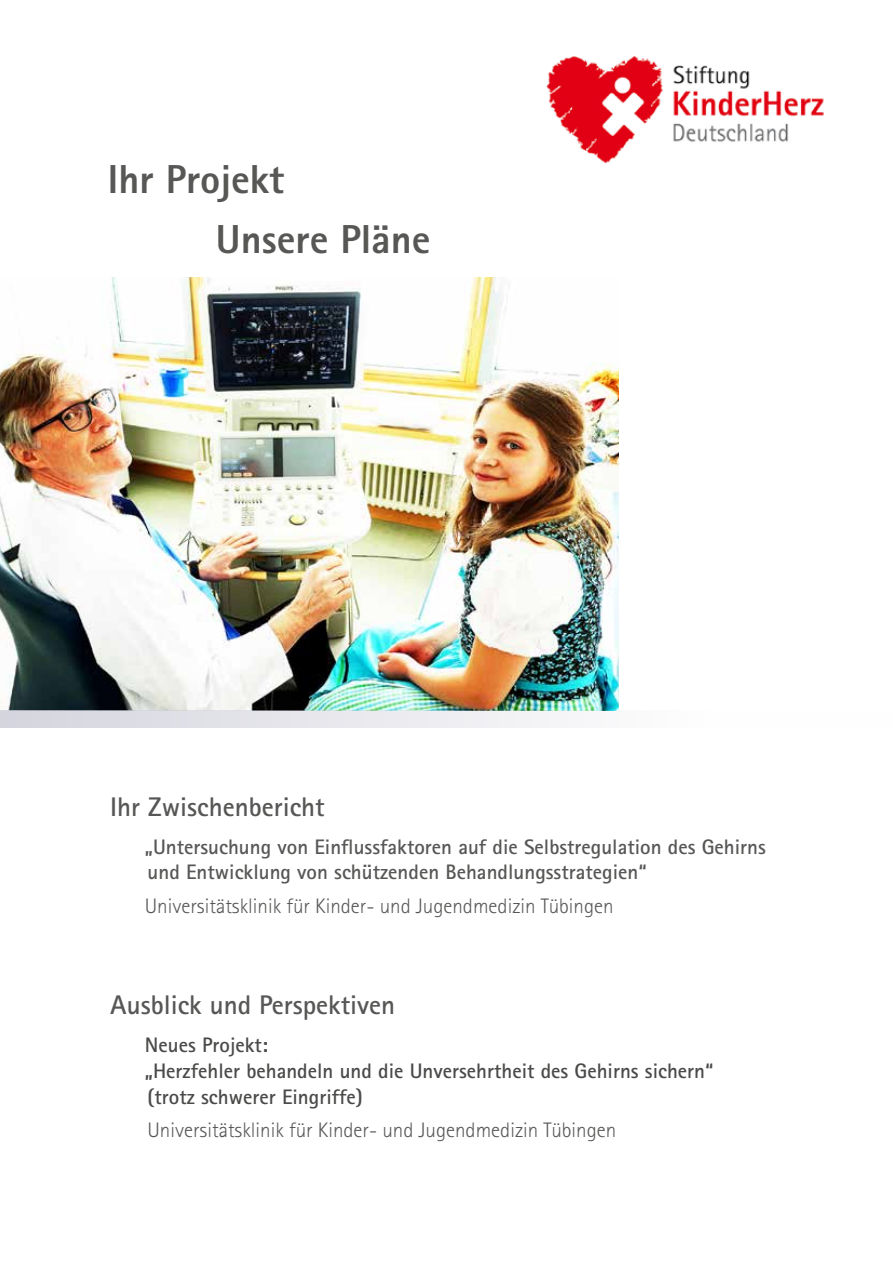
<style>
.page{position:relative;width:893px;height:1263px;background:#fff}
.page>*{position:absolute;margin:0;border:0;box-sizing:border-box;transform-origin:0 0}
.t1{font:800 40.5px/60.4px "Rotis Sans Serif Std";color:#575756}
.t2{font:700 27px "Rotis Sans Serif Std";color:#575756}
.t3{font:700 21px/25.2px "Rotis Sans Serif Std";color:#575756}
.t4{font:300 21px "Rotis Sans Serif Std";color:#575756}
.t5{font:700 21px/26px "Rotis Sans Serif Std";color:#4a4a49}
</style>
<div class="page">
<img style="left:0;top:278px;width:619px;height:433px">
<img style="left:546px;top:56px;width:278px;height:108px">
<div style="left:0;top:711px;width:893px;height:17px;background:linear-gradient(to right,#d6d6e0,#fff)"></div>
<h1 class="t1" style="left:216px;top:148px;width:216px;text-indent:-108px">Ihr Projekt<br>Unsere Pläne</h1>
<p class="t2" style="left:110px;top:790px;width:216px">Ihr Zwischenbericht</p>
<p class="t3" style="left:145px;top:834px;width:622px">„Untersuchung von Einflussfaktoren auf die Selbstregulation des Gehirns und Entwicklung von schützenden Behandlungsstrategien“</p>
<p class="t4" style="left:145px;top:894px;width:470px">Universitätsklinik für Kinder- und Jugendmedizin Tübingen</p>
<p class="t2" style="left:110px;top:987px;width:286px">Ausblick und Perspektiven</p>
<p class="t5" style="left:145px;top:1031px;width:570px">Neues Projekt:<br>„Herzfehler behandeln und die Unversehrtheit des Gehirns sichern“ (trotz schwerer Eingriffe)</p>
<p class="t4" style="left:148px;top:1118px;width:470px">Universitätsklinik für Kinder- und Jugendmedizin Tübingen</p>
</div>
